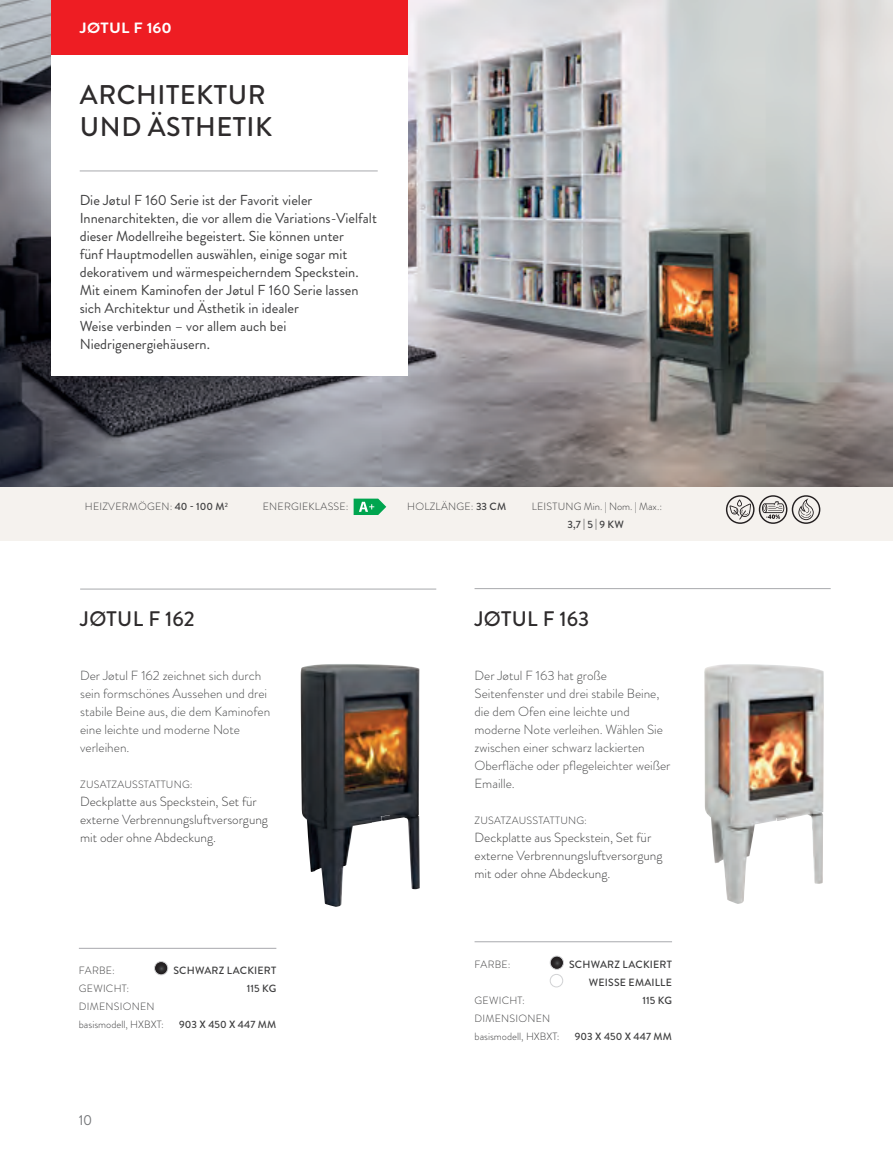
<style>
.page{position:relative;width:893px;height:1149px;background:#fff}
.page>*{position:absolute;margin:0;border:0;box-sizing:border-box;transform-origin:0 0}
.t1{font:500 27px/32.4px "Brandon Grotesque";letter-spacing:.02em;color:#2e2b2c}
.t2{font:500 21px "Brandon Grotesque";letter-spacing:.015em;color:#2e2b2c}
.t3{font:700 14.85px "Brandon Grotesque";letter-spacing:.015em;color:#fff;scale:1.11 1}
.t4{font:14.4px/18px "Brandon Grotesque";color:#3e3e3f}
.t5{font:14.4px "Brandon Grotesque";color:#76787b}
.t6{font:300 13.2px/18px "Brandon Grotesque";color:#4b4c4d}
.t7{font:300 13.2px/18px "Brandon Grotesque";color:#3e3e3f}
.t8{font:300 10.5px/18px "Brandon Grotesque";letter-spacing:.02em;color:#3e3e3f}
.t9{font:500 10.5px/18px "Brandon Grotesque";letter-spacing:.02em;color:#3e3e3f;text-align:right}
.t10{font:500 10.5px "Brandon Grotesque";color:#3e3e3f}
.s1{font-weight:500}
</style>
<div class="page">
<img style="left:301px;top:664px;width:119px;height:242px">
<img style="left:0;top:0;width:893px;height:487px">
<img style="left:704px;top:664px;width:120px;height:239px">
<div style="left:0;top:487px;width:893px;height:54px;background:#f5f2ee"></div>
<div style="left:51px;top:50px;width:356px;height:325px;background:#fff"></div>
<hr style="left:80px;top:171px;width:298px;height:1px;background:#a8a9ad">
<div style="left:51px;top:0;width:356px;height:55px;background:#ee1d23"></div>
<svg style="left:726px;top:495px;width:94px;height:28px"></svg>
<hr style="left:80px;top:588px;width:356px;height:1px;background:#a8a9ad">
<hr style="left:475px;top:588px;width:356px;height:1px;background:#a8a9ad">
<svg style="left:354px;top:498px;width:32px;height:17px"></svg>
<hr style="left:79px;top:947px;width:197px;height:1px;background:#a8a9ad">
<svg style="left:155px;top:962px;width:13px;height:12px"></svg>
<div style="left:154px;top:960px;width:14px;height:14px;border:1px solid #d1d2d4;border-radius:50%"></div>
<hr style="left:475px;top:941px;width:197px;height:1px;background:#a8a9ad">
<svg style="left:550px;top:955px;width:13px;height:14px"></svg>
<div style="left:550px;top:955px;width:14px;height:14px;border:1px solid #d1d2d4;border-radius:50%"></div>
<div style="left:550px;top:973px;width:13px;height:13px;border:1px solid #d1d2d4;border-radius:50%"></div>
<p class="t3" style="left:80px;top:17px;width:84px">JØTUL F 160</p>
<h1 class="t1" style="left:80px;top:79px;width:194px">ARCHITEKTUR<br>UND ÄSTHETIK</h1>
<p class="t4" style="left:80px;top:191px;width:299px">Die Jøtul F 160 Serie ist der Favorit vieler Innenarchitekten, die vor allem die Variations-Vielfalt dieser Modellreihe begeistert. Sie können unter<br>fünf Hauptmodellen auswählen, einige sogar mit dekorativem und wärmespeicherndem Speckstein.<br>Mit einem Kaminofen der Jøtul F 160 Serie lassen sich Architektur und Ästhetik in idealer<br>Weise verbinden – vor allem auch bei Niedrigenergiehäusern.</p>
<p class="t8" style="left:85px;top:497px;width:144px">HEIZVERMÖGEN: <span class="s1">40 - 100 M</span><sup>2</sup></p>
<p class="t8" style="left:263px;top:497px;width:87px">ENERGIEKLASSE:</p>
<p class="t8" style="left:407px;top:497px;width:100px">HOLZLÄNGE: <span class="s1">33 CM</span></p>
<p class="t8" style="left:532px;top:497px;width:132px">LEISTUNG Min. | Nom. | Max.:</p>
<p class="t9" style="left:568px;top:516px;width:58px">3,7 | 5 | 9 KW</p>
<h2 class="t2" style="left:80px;top:603px;width:116px">JØTUL F 162</h2>
<h2 class="t2" style="left:475px;top:603px;width:116px">JØTUL F 163</h2>
<p class="t6" style="left:80px;top:666px;width:192px">Der Jøtul F 162 zeichnet sich durch sein formschönes Aussehen und drei stabile Beine aus, die dem Kaminofen eine leichte und moderne Note verleihen.</p>
<p class="t8" style="left:80px;top:774px;width:114px">ZUSATZAUSSTATTUNG:</p>
<p class="t7" style="left:80px;top:792px;width:189px">Deckplatte aus Speckstein, Set für externe Verbrennungsluftversorgung mit oder ohne Abdeckung.</p>
<p class="t8" style="left:79px;top:960px;width:87px">FARBE:<br>GEWICHT:<br>DIMENSIONEN basismodell, HXBXT:</p>
<p class="t9" style="left:173px;top:961px;width:104px">SCHWARZ LACKIERT<br>115 KG</p>
<p class="t10" style="left:179px;top:1016px;width:98px">903 X 450 X 447 MM</p>
<p class="t5" style="left:79px;top:1109px;width:15px">10</p>
<p class="t6" style="left:475px;top:666px;width:197px">Der Jøtul F 163 hat große<br>Seitenfenster und drei stabile Beine, die dem Ofen eine leichte und moderne Note verleihen. Wählen Sie zwischen einer schwarz lackierten<br>Oberfläche oder pflegeleichter weißer<br>Emaille.</p>
<p class="t8" style="left:475px;top:810px;width:114px">ZUSATZAUSSTATTUNG:</p>
<p class="t7" style="left:475px;top:828px;width:189px">Deckplatte aus Speckstein, Set für externe Verbrennungsluftversorgung mit oder ohne Abdeckung.</p>
<p class="t8" style="left:475px;top:954px;width:37px">FARBE:</p>
<p class="t8" style="left:475px;top:990px;width:87px">GEWICHT:<br>DIMENSIONEN basismodell, HXBXT:</p>
<p class="t9" style="left:569px;top:955px;width:104px">SCHWARZ LACKIERT<br>WEISSE EMAILLE<br>115 KG</p>
<p class="t10" style="left:575px;top:1028px;width:98px">903 X 450 X 447 MM</p>
</div>
